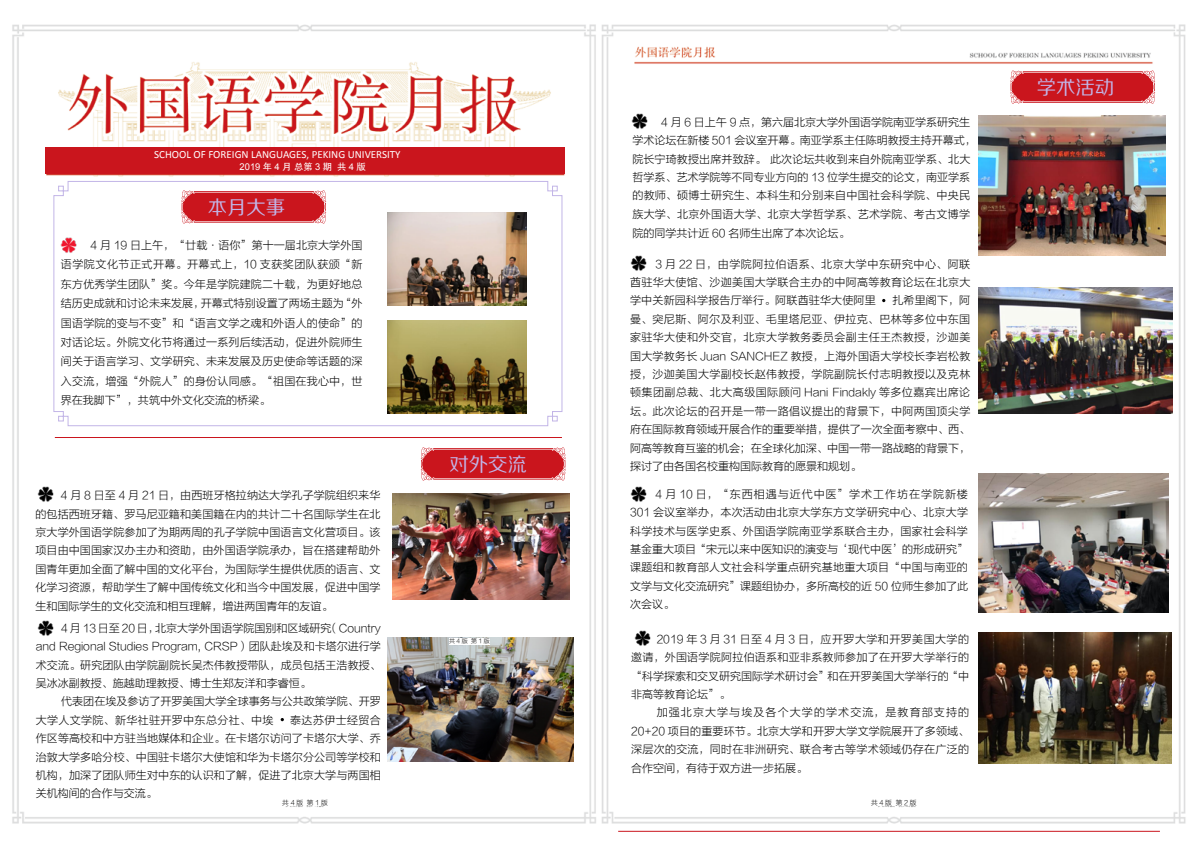
<style>
.page{position:relative;width:1191px;height:842px;background:#fff}
.page>*{position:absolute;margin:0;border:0;box-sizing:border-box;transform-origin:0 0}
.t1{font:19.3px "FZZHJW GB1 0";color:#c2b5e7}
.t2{font:11px/18.4px "FZLTXHK GBK1 0";color:#000;text-align:justify}
.t3{font:11px "Calibri";color:#fff}
.t4{font:9.4px "Arial";color:#fff}
.t5{font:6.7px "FZLTXHK GBK1 0";letter-spacing:.25em;color:#000}
.t6{font:6px "FZLTXHK GBK1 0";letter-spacing:.25em;color:#000}
.s1{font-family:"FZHTJW GB1 0"}
</style>
<div class="page">
<img style="left:12px;top:24px;width:1174px;height:807px">
<div style="left:45px;top:147px;width:520px;height:27px;background:#ca151d"></div>
<svg style="left:1010px;top:70px;width:145px;height:34px;background:#d2383f"></svg>
<hr style="left:55px;top:437px;width:507px;height:1px;background:#ca151d">
<img style="left:37px;top:620px;width:16px;height:16px">
<img style="left:37px;top:487px;width:16px;height:15px">
<svg style="left:420px;top:447px;width:146px;height:34px;background:#d23a40"></svg>
<img style="left:632px;top:114px;width:16px;height:15px">
<img style="left:630px;top:256px;width:16px;height:15px">
<img style="left:630px;top:487px;width:16px;height:15px">
<img style="left:634px;top:631px;width:16px;height:15px">
<svg style="left:53px;top:181px;width:509px;height:245px"></svg>
<hr style="left:618px;top:831px;width:542px;height:1px;background:#ca151d">
<svg style="left:181px;top:190px;width:145px;height:34px;background:#d2383f"></svg>
<img style="left:61px;top:238px;width:16px;height:16px">
<img style="left:978px;top:115px;width:187px;height:140px">
<img style="left:978px;top:288px;width:194px;height:126px">
<img style="left:978px;top:474px;width:190px;height:138px">
<img style="left:387px;top:212px;width:139px;height:94px">
<img style="left:387px;top:321px;width:139px;height:93px">
<img style="left:392px;top:493px;width:178px;height:106px">
<img style="left:978px;top:632px;width:193px;height:131px">
<img style="left:388px;top:637px;width:185px;height:125px">
<div style="left:282px;top:799px;width:46px;height:6px;background:#fff"></div>
<div style="left:871px;top:799px;width:45px;height:7px;background:#fff"></div>
<div style="left:449px;top:638px;width:41px;height:6px;background:#fff"></div>
<p class="t3" style="left:154px;top:147px;width:248px">SCHOOL OF FOREIGN LANGUAGES, PEKING UNIVERSITY</p>
<p class="t4" style="left:240px;top:161px;width:128px">2019<span class="s1">年</span>4<span class="s1">月总第</span>3<span class="s1">期 共</span>4<span class="s1">版</span></p>
<h1 class="t1" style="left:208px;top:197px;width:79px">本月大事</h1>
<p class="t2" style="left:61px;top:236px;width:303px;line-height:19.4px;text-indent:30px">4 月 19 日上午，“廿载·语你”第十一届北京大学外国语学院文化节正式开幕。开幕式上，10 支获奖团队获颁“新东方优秀学生团队”奖。今年是学院建院二十载，为更好地总结历史成就和讨论未来发展，开幕式特别设置了两场主题为“外国语学院的变与不变”和“语言文学之魂和外语人的使命”的对话论坛。外院文化节将通过一系列后续活动，促进外院师生间关于语言学习、文学研究、未来发展及历史使命等话题的深入交流，增强“外院人”的身份认同感。“祖国在我心中，世界在我脚下”，共筑中外文化交流的桥梁。</p>
<h1 class="t1" style="left:449px;top:454px;width:79px">对外交流</h1>
<p class="t2" style="left:632px;top:113px;width:345px;text-align:left;text-indent:29px">4 月 6 日上午 9 点，第六届北京大学外国语学院南亚学系研究生学术论坛在新楼 501 会议室开幕。南亚学系主任陈明教授主持开幕式，院长宁琦教授出席并致辞。 此次论坛共收到来自外院南亚学系、北大哲学系、艺术学院等不同专业方向的 13 位学生提交的论文，南亚学系的教师、硕博士研究生、本科生和分别来自中国社会科学院、中央民族大学、北京外国语大学、北京大学哲学系、艺术学院、考古文博学院的同学共计近 60 名师生出席了本次论坛。</p>
<p class="t2" style="left:630px;top:255px;width:342px;text-indent:26px">3 月 22 日，由学院阿拉伯语系、北京大学中东研究中心、阿联酋驻华大使馆、沙迦美国大学联合主办的中阿高等教育论坛在北京大学中关新园科学报告厅举行。阿联酋驻华大使阿里 • 扎希里阁下，阿曼、突尼斯、阿尔及利亚、毛里塔尼亚、伊拉克、巴林等多位中东国家驻华大使和外交官，北京大学教务委员会副主任王杰教授，沙迦美国大学教务长 Juan SANCHEZ 教授，上海外国语大学校长李岩松教授，沙迦美国大学副校长赵伟教授，学院副院长付志明教授以及克林顿集团副总裁、北大高级国际顾问 Hani Findakly 等多位嘉宾出席论坛。此次论坛的召开是一带一路倡议提出的背景下，中阿两国顶尖学府在国际教育领域开展合作的重要举措，提供了一次全面考察中、西、阿高等教育互鉴的机会；在全球化加深、中国一带一路战略的背景下，探讨了由各国名校重构国际教育的愿景和规划。</p>
<p class="t2" style="left:630px;top:485px;width:339px;text-indent:26px">4 月 10 日，“东西相遇与近代中医”学术工作坊在学院新楼301 会议室举办，本次活动由北京大学东方文学研究中心、北京大学科学技术与医学史系、外国语学院南亚学系联合主办，国家社会科学基金重大项目“宋元以来中医知识的演变与‘现代中医’的形成研究”课题组和教育部人文社会科学重点研究基地重大项目“中国与南亚的文学与文化交流研究”课题组协办，多所高校的近 50 位师生参加了此次会议。</p>
<p class="t2" style="left:631px;top:630px;width:339px;text-indent:26px">2019 年 3 月 31 日至 4 月 3 日，应开罗大学和开罗美国大学的邀请，外国语学院阿拉伯语系和亚非系教师参加了在开罗大学举行的“科学探索和交叉研究国际学术研讨会”和在开罗美国大学举行的“中非高等教育论坛”。</p>
<p class="t2" style="left:631px;top:704px;width:339px;text-indent:26px">加强北京大学与埃及各个大学的学术交流，是教育部支持的20+20 项目的重要环节。北京大学和开罗大学文学院展开了多领域、深层次的交流，同时在非洲研究、联合考古等学术领域仍存在广泛的合作空间，有待于双方进一步拓展。</p>
<p class="t2" style="left:35px;top:487px;width:347px;text-indent:26px">4 月 8 日至 4 月 21 日，由西班牙格拉纳达大学孔子学院组织来华的包括西班牙籍、罗马尼亚籍和美国籍在内的共计二十名国际学生在北京大学外国语学院参加了为期两周的孔子学院中国语言文化营项目。该项目由中国国家汉办主办和资助，由外国语学院承办，旨在搭建帮助外国青年更加全面了解中国的文化平台，为国际学生提供优质的语言、文化学习资源，帮助学生了解中国传统文化和当今中国发展，促进中国学生和国际学生的文化交流和相互理解，增进两国青年的友谊。</p>
<p class="t2" style="left:36px;top:619px;width:346px;text-indent:26px">4 月 13 日至 20 日，北京大学外国语学院国别和区域研究（Country and Regional Studies Program, CRSP）团队赴埃及和卡塔尔进行学术交流。研究团队由学院副院长吴杰伟教授带队，成员包括王浩教授、吴冰冰副教授、施越助理教授、博士生郑友洋和李睿恒。</p>
<p class="t2" style="left:36px;top:693px;width:347px;text-indent:26px">代表团在埃及参访了开罗美国大学全球事务与公共政策学院、开罗大学人文学院、新华社驻开罗中东总分社、中埃 • 泰达苏伊士经贸合作区等高校和中方驻当地媒体和企业。在卡塔尔访问了卡塔尔大学、乔治敦大学多哈分校、中国驻卡塔尔大使馆和华为卡塔尔分公司等学校和机构，加深了团队师生对中东的认识和了解，促进了北京大学与两国相关机构间的合作与交流。</p>
<p class="t6" style="left:449px;top:638px;width:42px">共4版 第1版</p>
<p class="t5" style="left:282px;top:798px;width:47px">共4版 第1版</p>
<p class="t5" style="left:871px;top:799px;width:47px">共4版 第2版</p>
<h1 class="t1" style="left:1037px;top:77px;width:79px">学术活动</h1>
</div>
